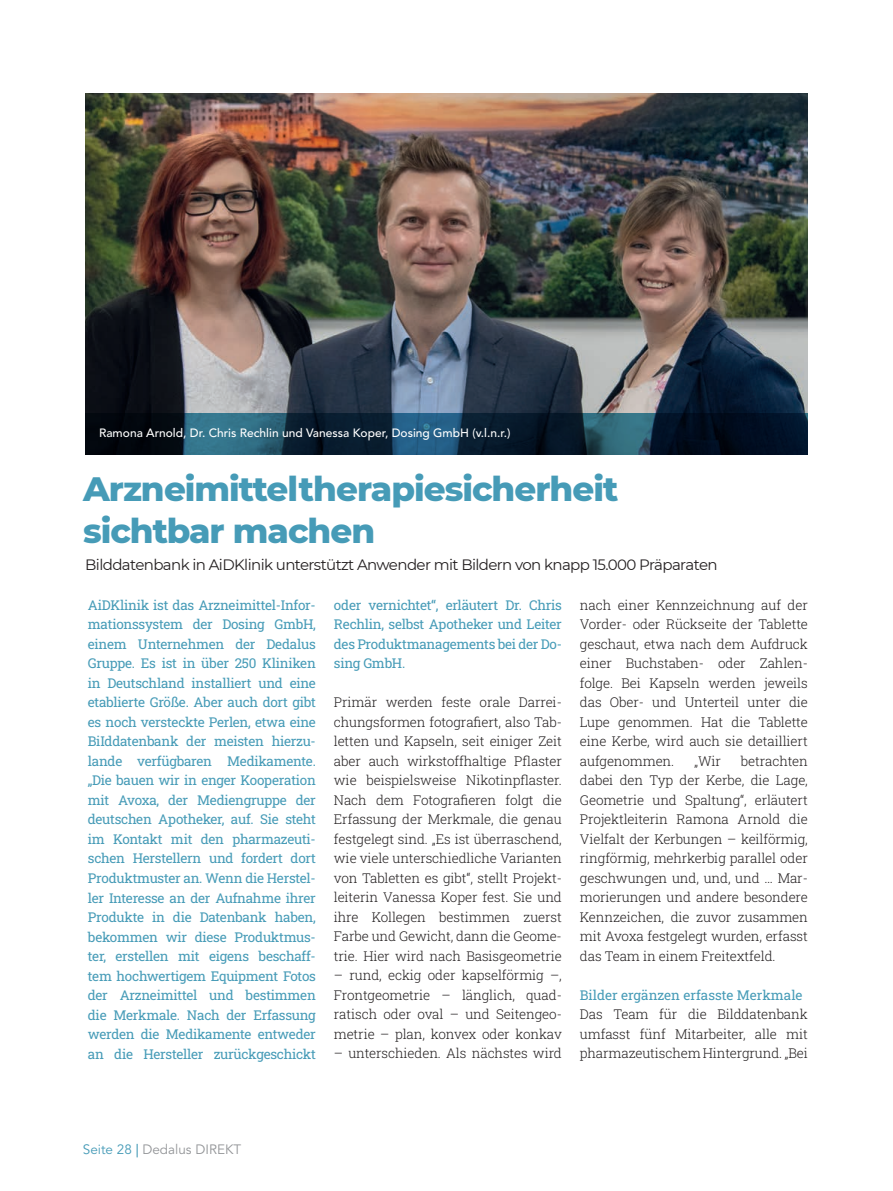
<style>
.page{position:relative;width:893px;height:1191px;background:#fff}
.page>*{position:absolute;margin:0;border:0;box-sizing:border-box;transform-origin:0 0}
.t1{font:800 34.5px/41.4px "Montserrat";letter-spacing:-.03em;color:#469bb7}
.t2{font:15px "Montserrat";letter-spacing:-.04em;color:#231f20}
.t3{font:300 13.5px/19.5px "Roboto Slab";letter-spacing:-.01em;color:#231f20;text-align:justify}
.t4{font:13.5px/19.5px "Roboto Slab";letter-spacing:-.02em;color:#469bb7;text-align:justify}
.t5{font:13.5px "Roboto Slab";color:#469bb7}
.t6{font:13.5px "Avenir LT Pro";color:#939598}
.t7{font:500 12px "Avenir LT Pro";color:#fff}
.s1{color:#469bb7}
.s2{font-weight:500;color:#469bb7}
</style>
<div class="page">
<img style="left:85px;top:94px;width:723px;height:319px">
<svg style="left:85px;top:413px;width:723px;height:41px;background:#112d40"></svg>
<p class="t7" style="left:99px;top:425px;width:413px">Ramona Arnold, Dr. Chris Rechlin und Vanessa Koper, Dosing GmbH (v.l.n.r.)</p>
<h1 class="t1" style="left:83px;top:466px;width:537px">Arzneimitteltherapiesicherheit sichtbar machen</h1>
<p class="t2" style="left:85px;top:554px;width:634px">Bilddatenbank in AiDKlinik unterstützt Anwender mit Bildern von knapp 15.000 Präparaten</p>
<p class="t4" style="left:88px;top:595px;width:230px">AiDKlinik ist das Arzneimittel-Infor&shy;mationssystem der Dosing GmbH, einem Unternehmen der Dedalus Gruppe. Es ist in über 250 Kliniken in Deutschland installiert und eine etablierte Größe. Aber auch dort gibt es noch versteckte Perlen, etwa eine BiIddatenbank der meisten hierzu&shy;lande verfügbaren Medikamente. „Die bauen wir in enger Kooperation mit Avoxa, der Mediengruppe der deutschen Apotheker, auf. Sie steht im Kontakt mit den pharmazeuti&shy;schen Herstellern und fordert dort Produktmuster an. Wenn die Herstel&shy;ler Interesse an der Aufnahme ihrer Produkte in die Datenbank haben, bekommen wir diese Produktmus&shy;ter, erstellen mit eigens beschaff&shy;tem hochwertigem Equipment Fotos der Arzneimittel und bestimmen die Merkmale. Nach der Erfassung werden die Medikamente entweder an die Hersteller zurückgeschickt</p>
<p class="t4" style="left:334px;top:595px;width:229px">oder vernichtet“, erläutert Dr. Chris Rechlin, selbst Apotheker und Leiter des Produktmanagements bei der Do&shy;sing GmbH.</p>
<p class="t3" style="left:580px;top:594px;width:229px">nach einer Kennzeichnung auf der Vorder- oder Rückseite der Tablette geschaut, etwa nach dem Aufdruck einer Buchstaben- oder Zahlen&shy;folge. Bei Kapseln werden jeweils das Ober- und Unterteil unter die Lupe genommen. Hat die Tablette eine Kerbe, wird auch sie detailliert aufgenommen.</p>
<p class="t3" style="left:334px;top:692px;width:230px">Primär werden feste orale Darrei&shy;chungsformen fotografiert, also Tab&shy;letten und Kapseln, seit einiger Zeit aber auch wirkstoffhaltige Pflaster wie beispielsweise Nikotinpflaster.<br>Nach dem Fotografieren folgt die Erfassung der Merkmale, die genau festgelegt sind. „Es ist überraschend, wie viele unterschiedliche Varianten von Tabletten es gibt“, stellt Projekt&shy;leiterin Vanessa Koper fest. Sie und ihre Kollegen bestimmen zuerst Farbe und Gewicht, dann die Geome&shy;trie. Hier wird nach Basisgeometrie</p>
<p class="t3" style="left:334px;top:965px;width:229px">– rund, eckig oder kapselförmig –, Frontgeometrie – länglich, quad&shy;ratisch oder oval – und Seitengeo&shy;metrie – plan, konvex oder konkav</p>
<p class="t3" style="left:334px;top:1043px;width:230px">– unterschieden. Als nächstes wird</p>
<p class="t3" style="left:580px;top:750px;width:229px;text-indent:161px">betrachten dabei den Typ der Kerbe, die Lage, Geometrie und Spaltung“, erläutert Projektleiterin Ramona Arnold die Vielfalt der Kerbungen – keilförmig, ringförmig, mehrkerbig parallel oder geschwungen und, und, und … Mar&shy;morierungen und andere besondere Kennzeichen, die zuvor zusammen mit Avoxa festgelegt wurden, erfasst das Team in einem Freitextfeld.</p>
<p class="t5" style="left:580px;top:985px;width:224px">Bilder ergänzen erfasste Merkmale</p>
<p class="t3" style="left:580px;top:1004px;width:229px">Das Team für die Bilddatenbank umfasst fünf Mitarbeiter, alle mit pharmazeutischem Hintergrund. „Bei</p>
<p class="t3" style="left:694px;top:750px;width:28px">„Wir</p>
<p class="t6" style="left:83px;top:1141px;width:160px"><span class="s1">Seite 28</span> <span class="s2">|</span> Dedalus DIREKT</p>
</div>
